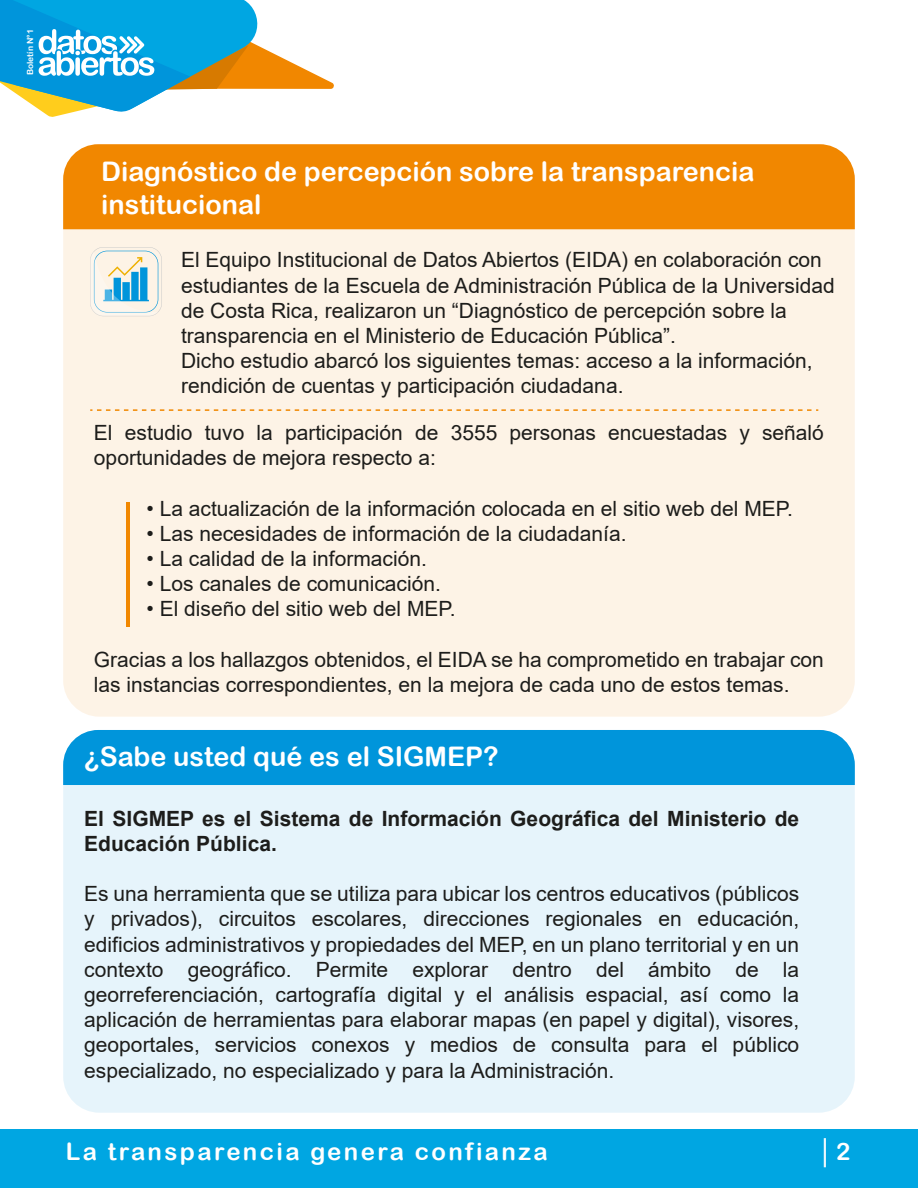
<style>
.page{position:relative;width:918px;height:1188px;background:#fff}
.page>*{position:absolute;margin:0;border:0;box-sizing:border-box;transform-origin:0 0}
.t1{font:27px/32.4px "Arial Rounded MT Bold";color:#fff}
.t2{font:24px "Arial Rounded MT Bold";letter-spacing:.1em;color:#fff}
.t3{font:24px "Arial Narrow";color:#fff}
.t4{font:21px/25.2px "Arial";color:#1d1d1b}
.t5{font:700 21px/25.2px "Arial";color:#1d1d1b}
.t6{font:8.4px "Arial Rounded MT Bold";color:#fff}
.s1{font-family:"Arial Rounded MT Bold"}
</style>
<div class="page">
<div style="left:63px;top:163px;width:792px;height:554px;background:#fdf3e6;border-radius:36px"></div>
<div style="left:63px;top:144px;width:792px;height:85px;background:#f18700"></div>
<div style="left:0;top:1129px;width:918px;height:59px;background:#00a6e2"></div>
<svg style="left:0;top:0;width:334px;height:117px"></svg>
<hr style="left:126px;top:503px;width:4px;height:124px;background:#f18700">
<svg style="left:90px;top:247px;width:72px;height:69px"></svg>
<div style="left:63px;top:730px;width:792px;height:383px;background:#e6f4fb;border-radius:36px"></div>
<div style="left:63px;top:730px;width:792px;height:55px;background:#0095db"></div>
<svg style="left:90px;top:409px;width:728px;height:2px"></svg>
<p class="t6" style="left:25px;top:75px;width:47px;rotate:-90deg">Boletín N°1</p>
<p class="t1" style="left:101px;top:155px;width:655px">Diagnóstico de percepción sobre la transparencia institucional</p>
<p class="t4" style="left:181px;top:247px;width:655px">El Equipo Institucional de Datos Abiertos (EIDA) en colaboración con estudiantes de la Escuela de Administración Pública de la Universidad de Costa Rica, realizaron un “Diagnóstico de percepción sobre la transparencia en el Ministerio de Educación Pública”.<br>Dicho estudio abarcó los siguientes temas: acceso a la información, rendición de cuentas y participación ciudadana.</p>
<p class="t4" style="left:94px;top:420px;width:731px">El estudio tuvo la participación de 3555 personas encuestadas y señaló oportunidades de mejora respecto a:</p>
<p class="t4" style="left:146px;top:495px;width:648px">• La actualización de la información colocada en el sitio web del MEP.</p>
<p class="t4" style="left:146px;top:521px;width:482px">• Las necesidades de información de la ciudadanía.</p>
<p class="t4" style="left:146px;top:546px;width:282px">• La calidad de la información.</p>
<p class="t4" style="left:146px;top:571px;width:296px">• Los canales de comunicación.</p>
<p class="t4" style="left:146px;top:596px;width:311px">• El diseño del sitio web del MEP.</p>
<p class="t4" style="left:94px;top:647px;width:731px">Gracias a los hallazgos obtenidos, el EIDA se ha comprometido en trabajar con las instancias correspondientes, en la mejora de cada uno de estos temas.</p>
<p class="t1" style="left:84px;top:740px;width:416px">¿Sabe usted qué es el SIGMEP?</p>
<p class="t5" style="left:84px;top:806px;width:716px">El SIGMEP es el Sistema de Información Geográfica del Ministerio de<br>Educación Pública.</p>
<p class="t4" style="left:84px;top:881px;width:716px;text-align:justify">Es una herramienta que se utiliza para ubicar los centros educativos (públicos y privados), circuitos escolares, direcciones regionales en educación, edificios administrativos y propiedades del MEP, en un plano territorial y en un contexto geográfico. Permite explorar dentro del ámbito de la georreferenciación, cartografía digital y el análisis espacial, así como la aplicación de herramientas para elaborar mapas (en papel y digital), visores, geoportales, servicios conexos y medios de consulta para el público especializado, no especializado y para la Administración.</p>
<p class="t2" style="left:66px;top:1138px;width:483px">La transparencia genera confianza</p>
<p class="t3" style="left:819px;top:1134px;width:33px">│<span class="s1">2</span></p>
</div>
